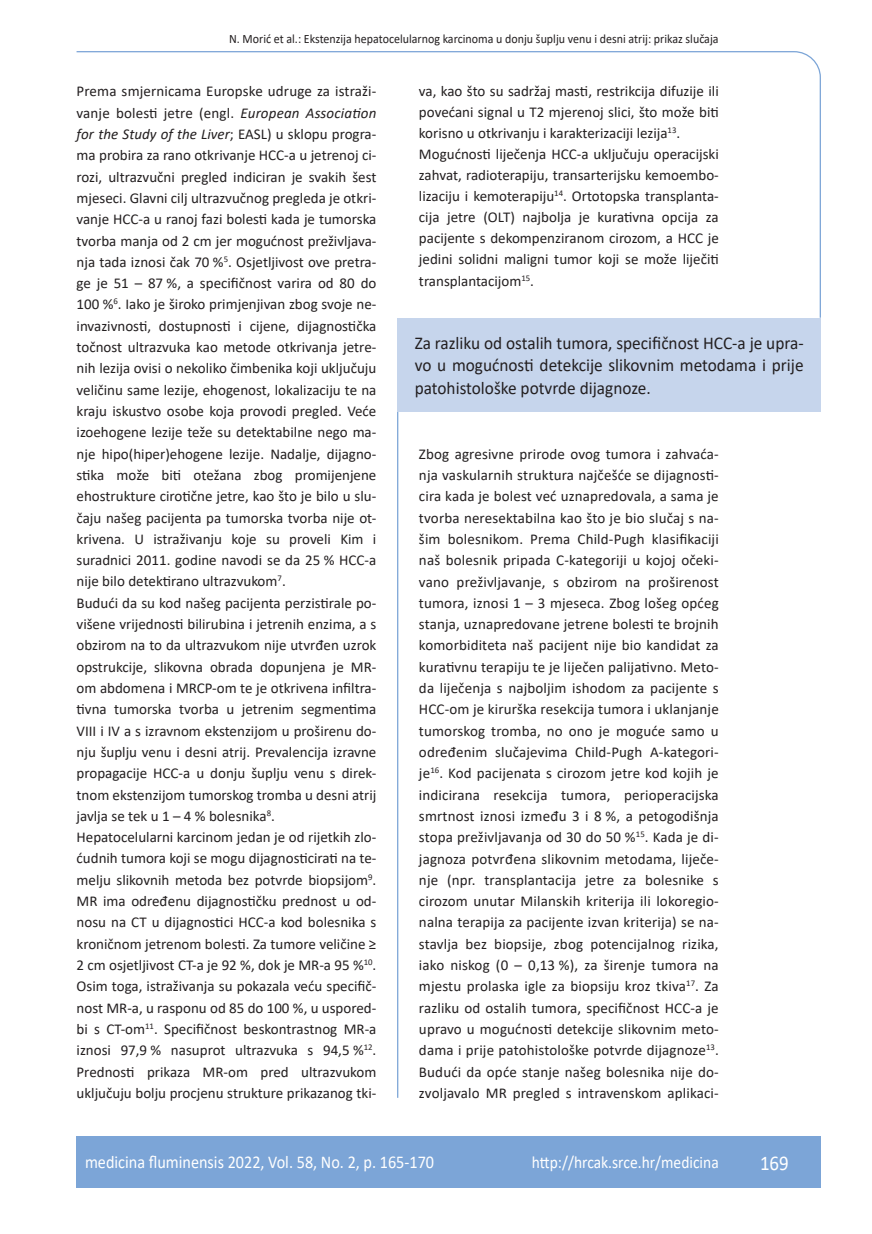
<style>
.page{position:relative;width:872px;height:1234px;background:#fff}
.page>*{position:absolute;margin:0;border:0;box-sizing:border-box;transform-origin:0 0}
.t1{font:21px "Calibri";color:#fff;scale:.9 1}
.anterfile{font:18px/22.5px "Calibri";color:#231f20;text-align:justify;scale:.96 1}
.t2{font:18px "Calibri";color:#fff;scale:.9 1}
.t3{font:17.25px "Calibri";color:#fff;scale:.9 1}
.osnovni_tekst{font:15px/21.3px "Calibri";color:#231f20;text-align:justify}
.glava{font:12.75px "Calibri";color:#231f20;scale:.94 1}
.s1{font-style:italic}
</style>
<div class="page">
<svg style="left:76px;top:51px;width:745px;height:268px"></svg>
<hr style="left:397px;top:411px;width:1px;height:686px;background:#7ca5d7">
<div style="left:77px;top:1135px;width:744px;height:51px;background:#7ca5d7"></div>
<div style="left:398px;top:318px;width:422px;height:94px;background:#c6d5ec"></div>
<p class="glava" style="left:229px;top:29px;width:522px">N. Morić et al.: Ekstenzija hepatocelularnog karcinoma u donju šuplju venu i desni atrij: prikaz slučaja</p>
<p class="osnovni_tekst" style="left:77px;top:80px;width:301px">Prema smjernicama Europske udruge za istraži&shy;vanje bolesti jetre (engl. <span class="s1">European Association for the Study of the Liver</span>; EASL) u sklopu progra&shy;ma probira za rano otkrivanje HCC-a u jetrenoj ci&shy;rozi, ultrazvučni pregled indiciran je svakih šest mjeseci. Glavni cilj ultrazvučnog pregleda je otkri&shy;vanje HCC-a u ranoj fazi bolesti kada je tumorska tvorba manja od 2 cm jer mogućnost preživljava&shy;nja tada iznosi čak 70 %<sup>5</sup>. Osjetljivost ove pretra&shy;ge je 51 – 87 %, a specifičnost varira od 80 do 100 %<sup>6</sup>. Iako je široko primjenjivan zbog svoje ne&shy;invazivnosti, dostupnosti i cijene, dijagnostička točnost ultrazvuka kao metode otkrivanja jetre&shy;nih lezija ovisi o nekoliko čimbenika koji uključuju veličinu same lezije, ehogenost, lokalizaciju te na kraju iskustvo osobe koja provodi pregled. Veće izoehogene lezije teže su detektabilne nego ma&shy;nje hipo(hiper)ehogene lezije. Nadalje, dijagno&shy;stika može biti otežana zbog promijenjene ehostrukture cirotične jetre, kao što je bilo u slu&shy;čaju našeg pacijenta pa tumorska tvorba nije ot&shy;krivena. U istraživanju koje su proveli Kim i suradnici 2011. godine navodi se da 25 % HCC-a nije bilo detektirano ultrazvukom<sup>7</sup>.</p>
<p class="osnovni_tekst" style="left:77px;top:591px;width:301px">Budući da su kod našeg pacijenta perzistirale po&shy;višene vrijednosti bilirubina i jetrenih enzima, a s obzirom na to da ultrazvukom nije utvrđen uzrok opstrukcije, slikovna obrada dopunjena je MR&shy;om abdomena i MRCP-om te je otkrivena infiltra&shy;tivna tumorska tvorba u jetrenim segmentima VIII i IV a s izravnom ekstenzijom u proširenu do&shy;nju šuplju venu i desni atrij. Prevalencija izravne propagacije HCC-a u donju šuplju venu s direk&shy;tnom ekstenzijom tumorskog tromba u desni atrij javlja se tek u 1 – 4 % bolesnika<sup>8</sup>.</p>
<p class="osnovni_tekst" style="left:77px;top:826px;width:301px">Hepatocelularni karcinom jedan je od rijetkih zlo&shy;ćudnih tumora koji se mogu dijagnosticirati na te&shy;melju slikovnih metoda bez potvrde biopsijom<sup>9</sup>.<br>MR ima određenu dijagnostičku prednost u od&shy;nosu na CT u dijagnostici HCC-a kod bolesnika s kroničnom jetrenom bolesti. Za tumore veličine ≥ 2 cm osjetljivost CT-a je 92 %, dok je MR-a 95 %<sup>10</sup>.<br>Osim toga, istraživanja su pokazala veću specifič&shy;nost MR-a, u rasponu od 85 do 100 %, u uspored&shy;bi s CT-om<sup>11</sup>. Specifičnost beskontrastnog MR-a iznosi 97,9 % nasuprot ultrazvuka s 94,5 %<sup>12</sup>.<br>Prednosti prikaza MR-om pred ultrazvukom uključuju bolju procjenu strukture prikazanog tki-</p>
<p class="osnovni_tekst" style="left:419px;top:80px;width:301px">va, kao što su sadržaj masti, restrikcija difuzije ili povećani signal u T2 mjerenoj slici, što može biti korisno u otkrivanju i karakterizaciji lezija<sup>13</sup>.</p>
<p class="osnovni_tekst" style="left:419px;top:143px;width:301px">Mogućnosti liječenja HCC-a uključuju operacijski zahvat, radioterapiju, transarterijsku kemoembo&shy;lizaciju i kemoterapiju<sup>14</sup>. Ortotopska transplanta&shy;cija jetre (OLT) najbolja je kurativna opcija za pacijente s dekompenziranom cirozom, a HCC je jedini solidni maligni tumor koji se može liječiti transplantacijom<sup>15</sup>.</p>
<p class="anterfile" style="left:415px;top:331px;width:407px">Za razliku od ostalih tumora, specifičnost HCC-a je upra&shy;vo u mogućnosti detekcije slikovnim metodama i prije patohistološke potvrde dijagnoze.</p>
<p class="osnovni_tekst" style="left:419px;top:442px;width:301px">Zbog agresivne prirode ovog tumora i zahvaća&shy;nja vaskularnih struktura najčešće se dijagnosti&shy;cira kada je bolest već uznapredovala, a sama je tvorba neresektabilna kao što je bio slučaj s na&shy;šim bolesnikom. Prema Child-Pugh klasifikaciji naš bolesnik pripada C-kategoriji u kojoj očeki&shy;vano preživljavanje, s obzirom na proširenost tumora, iznosi 1 – 3 mjeseca. Zbog lošeg općeg stanja, uznapredovane jetrene bolesti te brojnih komorbiditeta naš pacijent nije bio kandidat za kurativnu terapiju te je liječen palijativno. Meto&shy;da liječenja s najboljim ishodom za pacijente s HCC-om je kirurška resekcija tumora i uklanjanje tumorskog tromba, no ono je moguće samo u određenim slučajevima Child-Pugh A-kategori&shy;je<sup>16</sup>. Kod pacijenata s cirozom jetre kod kojih je indicirana resekcija tumora, perioperacijska smrtnost iznosi između 3 i 8 %, a petogodišnja stopa preživljavanja od 30 do 50 %<sup>15</sup>. Kada je di&shy;jagnoza potvrđena slikovnim metodama, liječe&shy;nje (npr. transplantacija jetre za bolesnike s cirozom unutar Milanskih kriterija ili lokoregio&shy;nalna terapija za pacijente izvan kriterija) se na&shy;stavlja bez biopsije, zbog potencijalnog rizika, iako niskog (0 – 0,13 %), za širenje tumora na mjestu prolaska igle za biopsiju kroz tkiva<sup>17</sup>. Za razliku od ostalih tumora, specifičnost HCC-a je upravo u mogućnosti detekcije slikovnim meto&shy;dama i prije patohistološke potvrde dijagnoze<sup>13</sup>.<br>Budući da opće stanje našeg bolesnika nije do&shy;zvoljavalo MR pregled s intravenskom aplikaci-</p>
<p class="t2" style="left:85px;top:1149px;width:389px">medicina fluminensis 2022, Vol. 58, No. 2, p. 165-170</p>
<p class="t3" style="left:532px;top:1150px;width:209px">http://hrcak.srce.hr/medicina</p>
<p class="t1" style="left:760px;top:1147px;width:33px">169</p>
</div>
